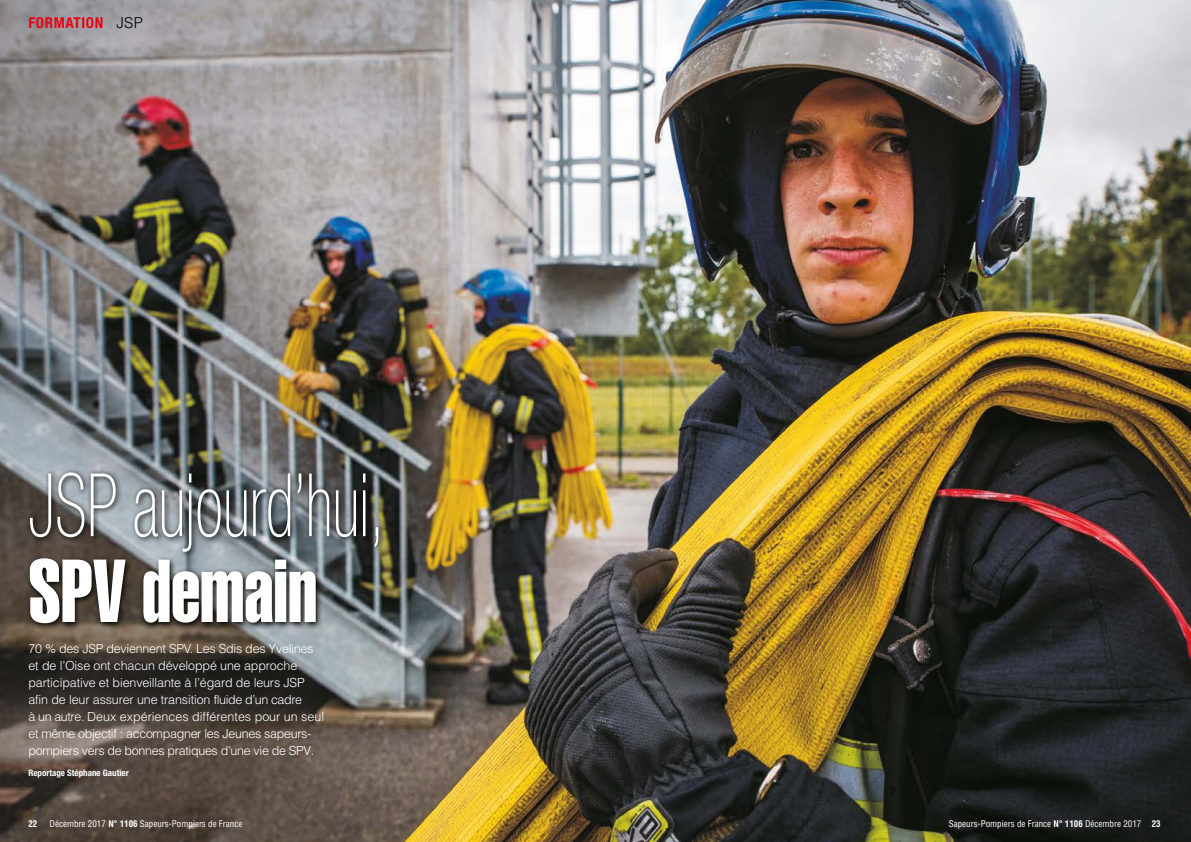
<style>
.page{position:relative;width:1191px;height:842px;background:#fff}
.page>*{position:absolute;margin:0;border:0;box-sizing:border-box;transform-origin:0 0}
.t1{font:100 condensed 87.7px "Helvetica Neue";color:#fff;scale:.75 1}
.t2{font:87.7px "Helvetica Extra Compressed";color:#fff}
.t3{font:700 condensed 15px "Helvetica Neue";letter-spacing:.04em;color:#e30613}
.t4{font:300 12.5px/17px "Helvetica";letter-spacing:-.01em;color:#fff}
.t5{font:condensed 9px "Helvetica";color:#fff}
.t6{font:700 condensed 9px "Helvetica Neue";color:#fff}
.t7{font:700 condensed 9px "Helvetica";color:#fff}
.s1{font-family:"Helvetica";font-weight:300;font-stretch:normal;color:#000}
.s2{font-weight:700}
</style>
<div class="page">
<img style="left:0;top:0;width:1191px;height:842px">
<svg style="left:26px;top:469px;width:360px;height:162px;background:#57595a"></svg>
<hr style="left:108px;top:17px;width:4px;height:11px;background:#9d9d9c">
<p class="t3" style="left:28px;top:14px;width:116px">FORMATION <span class="s1">JSP</span></p>
<h1 class="t1" style="left:28px;top:456px;width:477px">JSP aujourd’hui,</h1>
<h1 class="t2" style="left:28px;top:538px;width:290px">SPV demain</h1>
<p class="t4" style="left:28px;top:639px;width:297px">70 % des JSP deviennent SPV. Les Sdis des Yvelines et de l’Oise ont chacun développé une approche participative et bienveillante à l’égard de leurs JSP afin de leur assurer une transition fluide d’un cadre<br>à un autre. Deux expériences différentes pour un seul et même objectif : accompagner les Jeunes sapeurs&shy;pompiers vers de bonnes pratiques d’une vie de SPV.</p>
<p class="t6" style="left:28px;top:767px;width:102px">Reportage Stéphane Gautier</p>
<p class="t7" style="left:28px;top:818px;width:10px">22</p>
<p class="t5" style="left:50px;top:818px;width:194px">Décembre 2017 <span class="s2">N° 1106</span> Sapeurs-Pompiers de France</p>
<p class="t5" style="left:948px;top:818px;width:213px">Sapeurs-Pompiers de France <span class="s2">N° 1106</span> Décembre 2017 <span class="s2">23</span></p>
</div>
